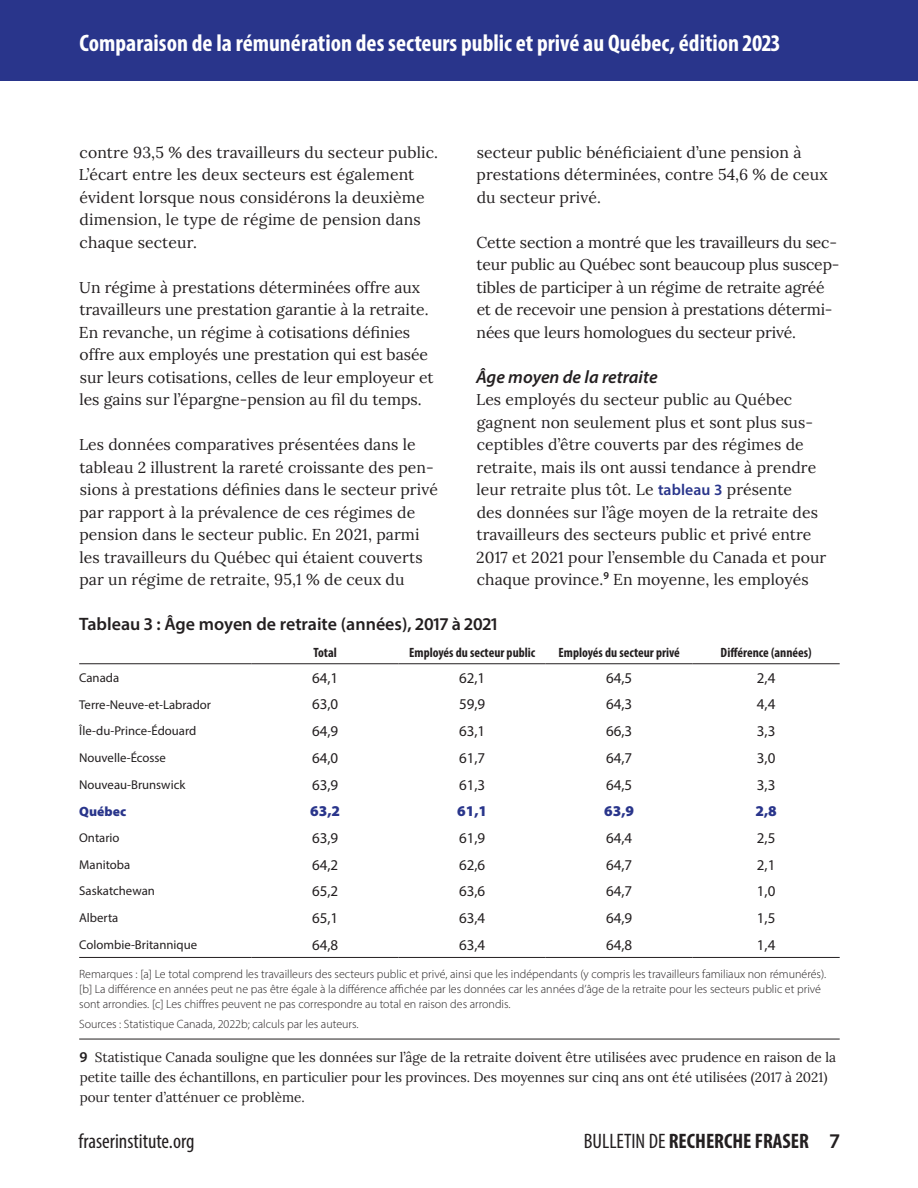
<style>
.page{position:relative;width:918px;height:1188px;background:#fff}
.page>*{position:absolute;margin:0;border:0;box-sizing:border-box;transform-origin:0 0}
.t1{font:700 condensed 24px "Myriad Pro";color:#fff}
.t2{font:700 condensed 21px "Myriad Pro";color:#231f20}
.t3{font:condensed 21px "Myriad Pro";color:#231f20}
.t4{font:600 18px "Myriad Pro";color:#231f20}
.t5{font:italic 600 18px "Myriad Pro";color:#231f20}
.t6{font:15.75px/22.5px "Lora";letter-spacing:.005em;color:#231f20}
.t7{font:15px "Myriad Pro";color:#231f20}
.t8{font:900 15px "Myriad Pro";color:#29358b}
.t9{font:13.5px/20.4px "Lora";color:#231f20}
.t10{font:700 condensed 13.5px "Myriad Pro";color:#231f20}
.t11{font:900 13.5px "Myriad Pro";color:#29358b}
.t12{font:12.75px "Myriad Pro";color:#231f20}
.t13{font:300 12px/15px "Myriad Pro";color:#231f20}
.s1{font-family:"Myriad Pro";font-weight:600;color:#29358b}
.s2{font-family:"Myriad Pro";font-weight:600;font-size:15px}
.s3{font-weight:400}
.s4{font-weight:600;font-stretch:normal}
</style>
<div class="page">
<div style="left:0;top:0;width:918px;height:81px;background:#29358b"></div>
<hr style="left:79px;top:1039px;width:761px;height:1px;background:#231f20">
<hr style="left:79px;top:957px;width:173px;height:1px;background:#231f20">
<hr style="left:252px;top:957px;width:147px;height:1px;background:#231f20">
<hr style="left:399px;top:957px;width:147px;height:1px;background:#231f20">
<hr style="left:546px;top:957px;width:147px;height:1px;background:#231f20">
<hr style="left:693px;top:957px;width:147px;height:1px;background:#231f20">
<hr style="left:79px;top:663px;width:173px;height:1px;background:#231f20">
<hr style="left:252px;top:663px;width:147px;height:1px;background:#231f20">
<hr style="left:399px;top:663px;width:147px;height:1px;background:#231f20">
<hr style="left:546px;top:663px;width:147px;height:1px;background:#231f20">
<hr style="left:693px;top:663px;width:147px;height:1px;background:#231f20">
<h1 class="t1" style="left:80px;top:28px;width:702px">Comparaison de la rémunération des secteurs public et privé au Québec, édition 2023</h1>
<p class="t6" style="left:477px;top:140px;width:353px">secteur public bénéficiaient d’une pension à prestations déterminées, contre 54,6 % de ceux du secteur privé.</p>
<p class="t6" style="left:476px;top:230px;width:365px">Cette section a montré que les travailleurs du sec&shy;teur public au Québec sont beaucoup plus suscep&shy;tibles de participer à un régime de retraite agréé et de recevoir une pension à prestations détermi&shy;nées que leurs homologues du secteur privé.</p>
<p class="t5" style="left:476px;top:365px;width:183px">Âge moyen de la retraite</p>
<p class="t6" style="left:476px;top:387px;width:352px">Les employés du secteur public au Québec gagnent non seulement plus et sont plus sus&shy;ceptibles d’être couverts par des régimes de retraite, mais ils ont aussi tendance à prendre leur retraite plus tôt. Le <span class="s1">tableau 3</span> présente<br>des données sur l’âge moyen de la retraite des travailleurs des secteurs public et privé entre 2017 et 2021 pour l’ensemble du Canada et pour chaque province.<sup>9</sup> En moyenne, les employés</p>
<p class="t4" style="left:79px;top:613px;width:420px">Tableau 3 : Âge moyen de retraite (années), 2017 à 2021</p>
<p class="t10" style="left:313px;top:644px;width:25px">Total</p>
<p class="t10" style="left:409px;top:644px;width:128px">Employés du secteur public</p>
<p class="t10" style="left:559px;top:644px;width:123px">Employés du secteur privé</p>
<p class="t10" style="left:721px;top:644px;width:93px">Différence (années)</p>
<p class="t12" style="left:79px;top:670px;width:42px">Canada</p>
<p class="t7" style="left:312px;top:668px;width:28px">64,1</p>
<p class="t7" style="left:459px;top:668px;width:28px">62,1</p>
<p class="t7" style="left:606px;top:668px;width:28px">64,5</p>
<p class="t7" style="left:757px;top:668px;width:20px">2,4</p>
<p class="t12" style="left:79px;top:696px;width:133px">Terre-Neuve-et-Labrador</p>
<p class="t7" style="left:312px;top:695px;width:28px">63,0</p>
<p class="t7" style="left:459px;top:695px;width:28px">59,9</p>
<p class="t7" style="left:606px;top:695px;width:28px">64,3</p>
<p class="t7" style="left:757px;top:695px;width:20px">4,4</p>
<p class="t12" style="left:79px;top:723px;width:119px">Île-du-Prince-Édouard</p>
<p class="t7" style="left:312px;top:722px;width:28px">64,9</p>
<p class="t7" style="left:459px;top:722px;width:28px">63,1</p>
<p class="t7" style="left:606px;top:722px;width:28px">66,3</p>
<p class="t7" style="left:757px;top:722px;width:20px">3,3</p>
<p class="t12" style="left:79px;top:750px;width:88px">Nouvelle-Écosse</p>
<p class="t7" style="left:312px;top:749px;width:28px">64,0</p>
<p class="t7" style="left:459px;top:749px;width:28px">61,7</p>
<p class="t7" style="left:606px;top:749px;width:28px">64,7</p>
<p class="t7" style="left:757px;top:749px;width:20px">3,0</p>
<p class="t12" style="left:79px;top:777px;width:108px">Nouveau-Brunswick</p>
<p class="t7" style="left:312px;top:775px;width:28px">63,9</p>
<p class="t7" style="left:459px;top:775px;width:28px">61,3</p>
<p class="t7" style="left:606px;top:775px;width:28px">64,5</p>
<p class="t7" style="left:757px;top:775px;width:20px">3,3</p>
<p class="t11" style="left:79px;top:802px;width:48px">Québec</p>
<p class="t8" style="left:310px;top:801px;width:32px">63,2</p>
<p class="t8" style="left:457px;top:801px;width:32px">61,1</p>
<p class="t8" style="left:604px;top:801px;width:32px">63,9</p>
<p class="t8" style="left:755px;top:801px;width:23px">2,8</p>
<p class="t12" style="left:79px;top:830px;width:42px">Ontario</p>
<p class="t7" style="left:312px;top:829px;width:28px">63,9</p>
<p class="t7" style="left:459px;top:829px;width:28px">61,9</p>
<p class="t7" style="left:606px;top:829px;width:28px">64,4</p>
<p class="t7" style="left:757px;top:829px;width:20px">2,5</p>
<p class="t12" style="left:79px;top:857px;width:53px">Manitoba</p>
<p class="t7" style="left:312px;top:855px;width:28px">64,2</p>
<p class="t7" style="left:459px;top:855px;width:28px">62,6</p>
<p class="t7" style="left:606px;top:855px;width:28px">64,7</p>
<p class="t7" style="left:757px;top:855px;width:20px">2,1</p>
<p class="t12" style="left:79px;top:883px;width:77px">Saskatchewan</p>
<p class="t7" style="left:312px;top:882px;width:28px">65,2</p>
<p class="t7" style="left:459px;top:882px;width:28px">63,6</p>
<p class="t7" style="left:606px;top:882px;width:28px">64,7</p>
<p class="t7" style="left:757px;top:882px;width:20px">1,0</p>
<p class="t12" style="left:79px;top:910px;width:41px">Alberta</p>
<p class="t7" style="left:312px;top:909px;width:28px">65,1</p>
<p class="t7" style="left:459px;top:909px;width:28px">63,4</p>
<p class="t7" style="left:606px;top:909px;width:28px">64,9</p>
<p class="t7" style="left:757px;top:909px;width:20px">1,5</p>
<p class="t12" style="left:79px;top:937px;width:119px">Colombie-Britannique</p>
<p class="t7" style="left:312px;top:935px;width:28px">64,8</p>
<p class="t7" style="left:459px;top:935px;width:28px">63,4</p>
<p class="t7" style="left:606px;top:935px;width:28px">64,8</p>
<p class="t7" style="left:757px;top:935px;width:20px">1,4</p>
<p class="t13" style="left:79px;top:966px;width:749px">Remarques : [a] Le total comprend les travailleurs des secteurs public et privé, ainsi que les indépendants (y compris les travailleurs familiaux non rémunérés). [b] La différence en années peut ne pas être égale à la différence affichée par les données car les années d’âge de la retraite pour les secteurs public et privé sont arrondies. [c] Les chiffres peuvent ne pas correspondre au total en raison des arrondis.</p>
<p class="t13" style="left:79px;top:1017px;width:281px">Sources : Statistique Canada, 2022b; calculs par les auteurs.</p>
<p class="t6" style="left:79px;top:140px;width:361px">contre 93,5 % des travailleurs du secteur public.<br>L’écart entre les deux secteurs est également évident lorsque nous considérons la deuxième dimension, le type de régime de pension dans chaque secteur.</p>
<p class="t6" style="left:79px;top:275px;width:356px">Un régime à prestations déterminées offre aux travailleurs une prestation garantie à la retraite.<br>En revanche, un régime à cotisations définies offre aux employés une prestation qui est basée sur leurs cotisations, celles de leur employeur et les gains sur l’épargne-pension au fil du temps.</p>
<p class="t6" style="left:79px;top:432px;width:360px">Les données comparatives présentées dans le tableau 2 illustrent la rareté croissante des pen&shy;sions à prestations définies dans le secteur privé par rapport à la prévalence de ces régimes de pension dans le secteur public. En 2021, parmi les travailleurs du Québec qui étaient couverts par un régime de retraite, 95,1 % de ceux du</p>
<p class="t9" style="left:79px;top:1046px;width:758px"><span class="s2">9</span> Statistique Canada souligne que les données sur l’âge de la retraite doivent être utilisées avec prudence en raison de la petite taille des échantillons, en particulier pour les provinces. Des moyennes sur cinq ans ont été utilisées (2017 à 2021) pour tenter d’atténuer ce problème.</p>
<h2 class="t3" style="left:79px;top:1128px;width:117px">fraserinstitute.org</h2>
<h2 class="t2" style="left:584px;top:1127px;width:257px"><span class="s3">BULLETIN DE</span> RECHERCHE FRASER <span class="s4">7</span></h2>
</div>
